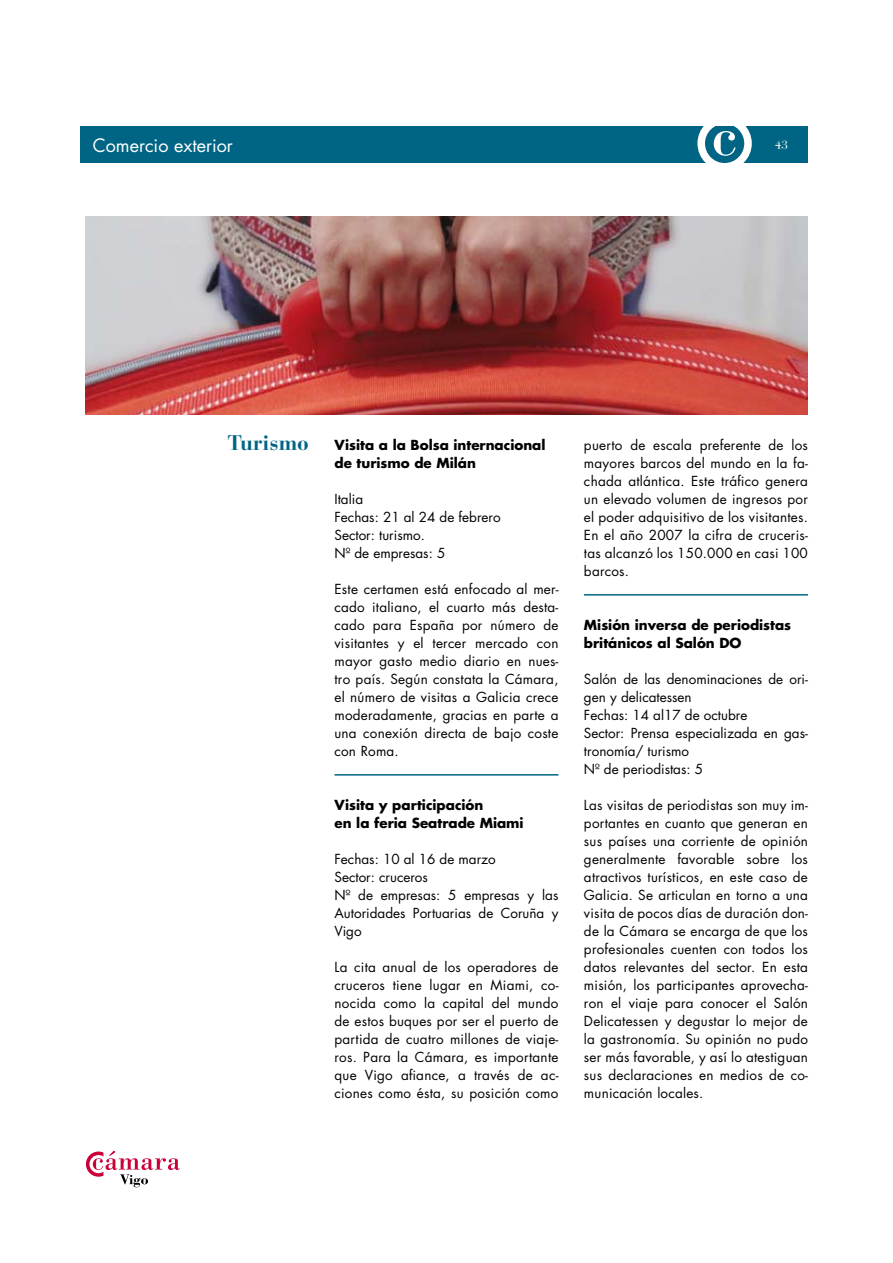
<style>
.page{position:relative;width:893px;height:1263px;background:#fff}
.page>*{position:absolute;margin:0;border:0;box-sizing:border-box;transform-origin:0 0}
.t1{font:18px "Futura";color:#fff}
.t2{font:13.5px/18px "Futura";color:#000;text-align:justify}
.t3{font:700 13.5px/18px "Futura";color:#000}
.t4{font:12px "Bauer Bodoni";color:#fff}
.s1{font-family:"Bauer Bodoni";font-size:21px;color:#006584}
</style>
<div class="page">
<svg style="left:86px;top:1151px;width:94px;height:36px"></svg>
<div style="left:81px;top:126px;width:727px;height:36px;background:#006584"></div>
<svg style="left:697px;top:126px;width:55px;height:37px"></svg>
<img style="left:85px;top:216px;width:723px;height:198px">
<hr style="left:334px;top:774px;width:224px;height:1px;background:#006584">
<hr style="left:584px;top:594px;width:224px;height:1px;background:#006584">
<h1 class="t1" style="left:93px;top:133px;width:142px">Comercio exterior</h1>
<p class="t4" style="left:775px;top:138px;width:15px">43</p>
<p class="t3" style="left:334px;top:436px;width:213px;text-indent:-107px"><span class="s1">Turismo</span> Visita a la Bolsa internacional de turismo de Milán</p>
<p class="t2" style="left:334px;top:490px;width:168px;text-align:left">Italia<br>Fechas: 21 al 24 de febrero<br>Sector: turismo.<br>Nº de empresas: 5</p>
<p class="t2" style="left:334px;top:580px;width:225px">Este certamen está enfocado al mer&shy;cado italiano, el cuarto más desta&shy;cado para España por número de visitantes y el tercer mercado con mayor gasto medio diario en nues&shy;tro país. Según constata la Cámara, el número de visitas a Galicia crece moderadamente, gracias en parte a una conexión directa de bajo coste con Roma.</p>
<p class="t3" style="left:334px;top:796px;width:191px">Visita y participación<br>en la feria Seatrade Miami</p>
<p class="t2" style="left:334px;top:850px;width:225px;text-align:left">Fechas: 10 al 16 de marzo<br>Sector: cruceros<br>Nº de empresas: 5 empresas y las<br>Autoridades Portuarias de Coruña y<br>Vigo</p>
<p class="t2" style="left:334px;top:958px;width:225px">La cita anual de los operadores de cruceros tiene lugar en Miami, co&shy;nocida como la capital del mundo de estos buques por ser el puerto de partida de cuatro millones de viaje&shy;ros. Para la Cámara, es importante que Vigo afiance, a través de ac&shy;ciones como ésta, su posición como</p>
<p class="t2" style="left:584px;top:436px;width:225px">puerto de escala preferente de los mayores barcos del mundo en la fa&shy;chada atlántica. Este tráfico genera un elevado volumen de ingresos por el poder adquisitivo de los visitantes.<br>En el año 2007 la cifra de cruceris&shy;tas alcanzó los 150.000 en casi 100 barcos.</p>
<p class="t3" style="left:584px;top:615px;width:209px">Misión inversa de periodistas británicos al Salón DO</p>
<p class="t2" style="left:584px;top:670px;width:225px;text-align:left">Salón de las denominaciones de ori&shy;gen y delicatessen<br>Fechas: 14 al17 de octubre<br>Sector: Prensa especializada en gas&shy;tronomía/ turismo<br>Nº de periodistas: 5</p>
<p class="t2" style="left:584px;top:796px;width:225px">Las visitas de periodistas son muy im&shy;portantes en cuanto que generan en sus países una corriente de opinión generalmente favorable sobre los atractivos turísticos, en este caso de Galicia. Se articulan en torno a una visita de pocos días de duración don&shy;de la Cámara se encarga de que los profesionales cuenten con todos los datos relevantes del sector. En esta misión, los participantes aprovecha&shy;ron el viaje para conocer el Salón Delicatessen y degustar lo mejor de la gastronomía. Su opinión no pudo ser más favorable, y así lo atestiguan sus declaraciones en medios de co&shy;municación locales.</p>
</div>
